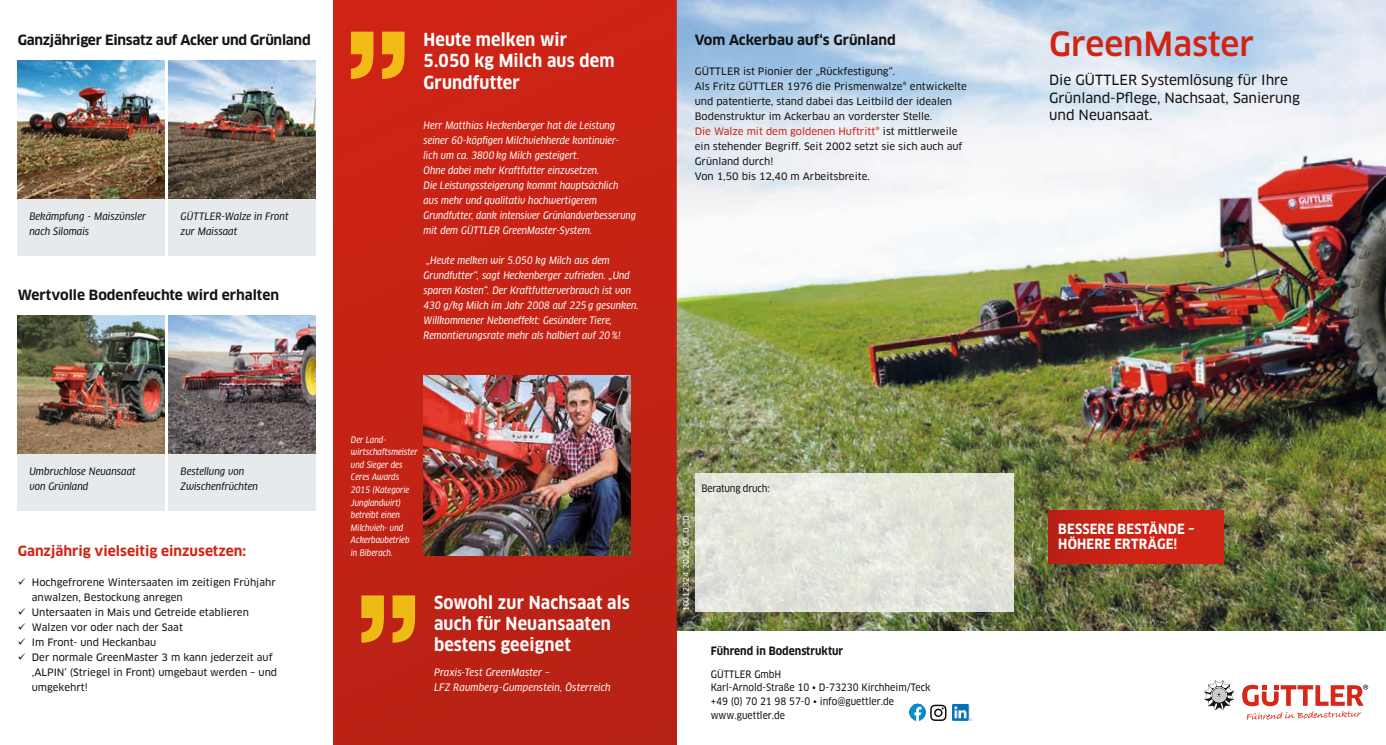
<style>
.page{position:relative;width:1386px;height:745px;background:#fff}
.page>*{position:absolute;margin:0;border:0;box-sizing:border-box;transform-origin:0 0}
.t1{font:500 32.5px "Clan Pro";color:#d02415}
.t2{font:700 17.5px/21px "Clan Pro Narr";letter-spacing:.01em;color:#fff}
.t3{font:700 13.75px "Clan Pro";letter-spacing:-.015em;color:#131413}
.t4{font:13.75px/17.5px "Clan Pro News";letter-spacing:-.005em;color:#131413}
.t5{font:700 13.75px "Clan Pro";color:#d02415}
.t6{font:700 13.75px/15px "Clan Pro Narr";letter-spacing:.01em;color:#fff}
.t7{font:700 11.25px "Clan Pro Narr";color:#131413}
.t8{font:italic 10px/15px "Clan OT Narr News";color:#fff}
.t9{font:10px/15px "Clan Pro News";color:#131413}
.t10{font:italic 10px/15px "Clan OT Narr News";color:#131413}
.t11{font:10px/13.8px "Clan Pro Narr News";color:#131413}
.t12{font:10px "Clan Pro Narr News";letter-spacing:-.02em;color:#131413}
.t13{font:italic 8.75px/12.5px "Clan OT Narr News";color:#fff;scale:.93 1}
.t14{font:7.5px "Clan Pro News";color:#fff}
.s1{color:#d02415}
</style>
<div class="page">
<div style="left:333px;top:0;width:344px;height:744px;background:#c52315"></div>
<div style="left:18px;top:60px;width:147px;height:195px;background:#e7eaec"></div>
<div style="left:168px;top:60px;width:147px;height:195px;background:#e7eaec"></div>
<img style="left:677px;top:0;width:708px;height:630px">
<img style="left:168px;top:60px;width:147px;height:138px">
<img style="left:18px;top:60px;width:147px;height:138px">
<svg style="left:351px;top:32px;width:53px;height:47px"></svg>
<img style="left:423px;top:375px;width:207px;height:180px">
<svg style="left:361px;top:595px;width:54px;height:47px"></svg>
<div style="left:18px;top:315px;width:147px;height:195px;background:#e7eaec"></div>
<div style="left:168px;top:315px;width:147px;height:195px;background:#e7eaec"></div>
<img style="left:168px;top:315px;width:147px;height:138px">
<img style="left:18px;top:315px;width:147px;height:138px">
<div style="left:1048px;top:510px;width:175px;height:53px;background:linear-gradient(to right,#bd2215,#d62515)"></div>
<svg style="left:695px;top:473px;width:318px;height:138px;background:#e3e4db"></svg>
<svg style="left:1204px;top:680px;width:30px;height:29px"></svg>
<svg style="left:1242px;top:684px;width:126px;height:35px"></svg>
<img style="left:952px;top:704px;width:19px;height:16px">
<svg style="left:930px;top:704px;width:16px;height:16px"></svg>
<img style="left:909px;top:703px;width:17px;height:17px">
<h3 class="t3" style="left:18px;top:32px;width:294px">Ganzjähriger Einsatz auf Acker und Grünland</h3>
<p class="t10" style="left:29px;top:209px;width:118px">Bekämpfung - Maiszünsler nach Silomais</p>
<p class="t10" style="left:180px;top:209px;width:110px">GÜTTLER-Walze in Front zur Maissaat</p>
<h3 class="t3" style="left:18px;top:287px;width:263px">Wertvolle Bodenfeuchte wird erhalten</h3>
<p class="t10" style="left:29px;top:464px;width:108px">Umbruchlose Neuansaat von Grünland</p>
<p class="t10" style="left:180px;top:464px;width:79px">Bestellung von<br>Zwischenfrüchten</p>
<h3 class="t5" style="left:18px;top:542px;width:230px">Ganzjährig vielseitig einzusetzen:</h3>
<p class="t9" style="left:32px;top:574px;width:247px">Hochgefrorene Wintersaaten im zeitigen Frühjahr anwalzen, Bestockung anregen<br>Untersaaten in Mais und Getreide etablieren Walzen vor oder nach der Saat<br>Im Front- und Heckanbau<br>Der normale GreenMaster 3 m kann jederzeit auf ,ALPIN‘ (Striegel in Front) umgebaut werden – und umgekehrt!</p>
<h2 class="t2" style="left:423px;top:30px;width:192px">Heute melken wir<br>5.050 kg Milch aus dem<br>Grundfutter</h2>
<p class="t8" style="left:423px;top:118px;width:214px">Herr Matthias Heckenberger hat die Leistung seiner 60-köpfigen Milchviehherde kontinuier&shy;lich um ca. 3800 kg Milch gesteigert.<br>Ohne dabei mehr Kraftfutter einzusetzen.<br>Die Leistungssteigerung kommt hauptsächlich<br>aus mehr und qualitativ hochwertigerem Grundfutter, dank intensiver Grünlandverbesserung mit dem GÜTTLER GreenMaster-System.</p>
<p class="t8" style="left:423px;top:253px;width:216px">„Heute melken wir 5.050 kg Milch aus dem Grundfutter“, sagt Heckenberger zufrieden. „Und sparen Kosten“. Der Kraftfutterverbrauch ist von 430 g/kg Milch im Jahr 2008 auf 225 g gesunken.<br>Willkommener Nebeneffekt: Gesündere Tiere, Remontierungsrate mehr als halbiert auf 20 %!</p>
<p class="t13" style="left:351px;top:433px;width:73px">Der Land&shy;wirtschaftsmeister und Sieger des<br>Ceres Awards<br>2015 (Kategorie<br>Junglandwirt) betreibt einen<br>Milchvieh- und<br>Ackerbaubetrieb in Biberach.</p>
<h2 class="t2" style="left:434px;top:592px;width:197px">Sowohl zur Nachsaat als auch für Neuansaaten bestens geeignet</h2>
<p class="t8" style="left:434px;top:664px;width:178px">Praxis-Test GreenMaster –<br>LFZ Raumberg-Gumpenstein, Österreich</p>
<h3 class="t3" style="left:695px;top:32px;width:202px">Vom Ackerbau auf‘s Grünland</h3>
<p class="t9" style="left:695px;top:64px;width:273px">GÜTTLER ist Pionier der „Rückfestigung“.<br>Als Fritz GÜTTLER 1976 die Prismenwalze® entwickelte und patentierte, stand dabei das Leitbild der idealen Bodenstruktur im Ackerbau an vorderster Stelle.<br><span class="s1">Die Walze mit dem goldenen Huftritt®</span> ist mittlerweile ein stehender Begriff. Seit 2002 setzt sie sich auch auf Grünland durch!<br>Von 1,50 bis 12,40 m Arbeitsbreite.</p>
<p class="t14" style="left:681px;top:611px;width:98px;rotate:-90deg">10012324_2022_09_D_JD</p>
<p class="t12" style="left:701px;top:482px;width:70px">Beratung druch:</p>
<p class="t7" style="left:710px;top:643px;width:134px">Führend in Bodenstruktur</p>
<p class="t11" style="left:710px;top:666px;width:221px">GÜTTLER GmbH<br>Karl-Arnold-Straße 10 • D-73230 Kirchheim/Teck +49 (0) 70 21 98 57-0 • info@guettler.de www.guettler.de</p>
<h1 class="t1" style="left:1049px;top:25px;width:206px">GreenMaster</h1>
<h3 class="t4" style="left:1049px;top:71px;width:252px">Die GÜTTLER Systemlösung für Ihre<br>Grünland-Pflege, Nachsaat, Sanierung und Neuansaat.</h3>
<h3 class="t6" style="left:1058px;top:521px;width:138px">BESSERE BESTÄNDE –<br>HÖHERE ERTRÄGE!</h3>
</div>
